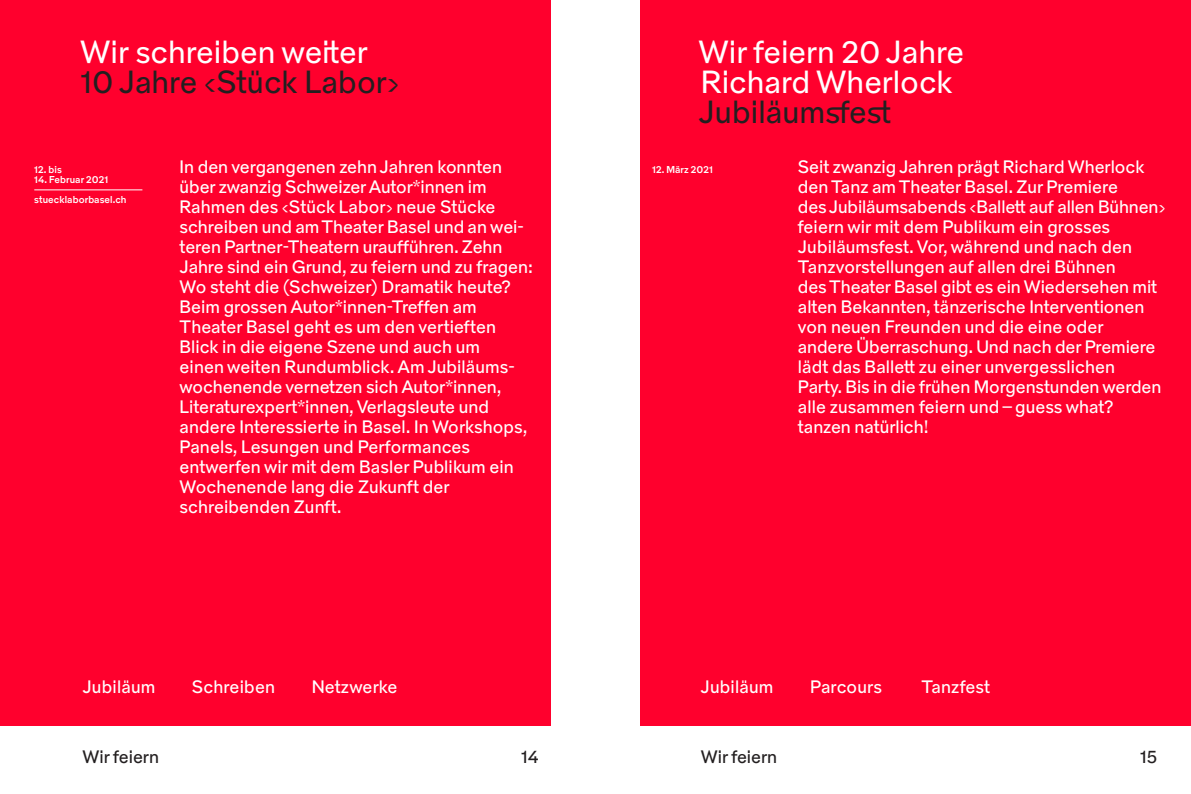
<style>
.page{position:relative;width:1191px;height:794px;background:#fff}
.page>*{position:absolute;margin:0;border:0;box-sizing:border-box;transform-origin:0 0}
.t1{font:32px/30px "Theater Basel Beta 02 Grotesk 95 Ligaturen";color:#fff}
.t2{font:32px "Theater Basel Beta 02 Grotesk 95 Ligaturen";color:#231f20}
.t3{font:18px/20px "Theater Basel Beta 02 Grotesk 100";color:#fff}
.t4{font:18px "Theater Basel Beta 02 Grotesk 100";color:#231f20}
.t5{font:10px/20px "Theater Basel Beta 02 Grotesk 120";letter-spacing:.01em;color:#fff}
</style>
<div class="page">
<div style="left:641px;top:0;width:550px;height:726px;background:#ff002d"></div>
<div style="left:0;top:0;width:550px;height:726px;background:#ff002d"></div>
<hr style="left:34px;top:189px;width:108px;height:1px;background:#fff">
<h1 class="t1" style="left:80px;top:38px;width:289px">Wir schreiben weiter</h1>
<h1 class="t2" style="left:80px;top:63px;width:320px">10 Jahre ‹Stück Labor›</h1>
<h1 class="t1" style="left:698px;top:38px;width:267px">Wir feiern 20 Jahre<br>Richard Wherlock</h1>
<h1 class="t2" style="left:698px;top:93px;width:194px">Jubiläumsfest</h1>
<p class="t5" style="left:34px;top:160px;width:29px">12. bis</p>
<p class="t5" style="left:34px;top:170px;width:94px">14. Februar 2021 stuecklaborbasel.ch</p>
<p class="t3" style="left:180px;top:157px;width:355px">In den vergangenen zehn Jahren konnten über zwanzig Schweizer Autor*innen im Rahmen des ‹Stück Labor› neue Stücke schreiben und am Theater Basel und an wei&shy;teren Partner-Theatern uraufführen. Zehn Jahre sind ein Grund, zu feiern und zu fragen:<br>Wo steht die (Schweizer) Dramatik heute?<br>Beim grossen Autor*innen-Treffen am Theater Basel geht es um den vertieften Blick in die eigene Szene und auch um<br>einen weiten Rundumblick. Am Jubiläums&shy;wochenende vernetzen sich Autor*innen, Literaturexpert*innen, Verlagsleute und andere Interessierte in Basel. In Workshops, Panels, Lesungen und Performances entwerfen wir mit dem Basler Publikum ein Wochenende lang die Zukunft der schreibenden Zunft.</p>
<p class="t5" style="left:652px;top:160px;width:62px">12. März 2021</p>
<p class="t3" style="left:798px;top:157px;width:369px">Seit zwanzig Jahren prägt Richard Wherlock den Tanz am Theater Basel. Zur Premiere<br>des Jubiläumsabends ‹Ballett auf allen Bühnen› feiern wir mit dem Publikum ein grosses Jubiläumsfest. Vor, während und nach den Tanzvorstellungen auf allen drei Bühnen<br>des Theater Basel gibt es ein Wiedersehen mit alten Bekannten, tänzerische Interventionen von neuen Freunden und die eine oder<br>andere Überraschung. Und nach der Premiere lädt das Ballett zu einer unvergesslichen<br>Party. Bis in die frühen Morgenstunden werden alle zusammen feiern und – guess what? tanzen natürlich!</p>
<p class="t3" style="left:83px;top:677px;width:74px">Jubiläum</p>
<p class="t3" style="left:192px;top:677px;width:85px">Schreiben</p>
<p class="t3" style="left:312px;top:677px;width:87px">Netzwerke</p>
<p class="t3" style="left:700px;top:677px;width:74px">Jubiläum</p>
<p class="t3" style="left:810px;top:677px;width:74px">Parcours</p>
<p class="t3" style="left:921px;top:677px;width:70px">Tanzfest</p>
<p class="t4" style="left:83px;top:746px;width:78px">Wir feiern</p>
<p class="t4" style="left:521px;top:746px;width:19px">14</p>
<p class="t4" style="left:700px;top:746px;width:78px">Wir feiern</p>
<p class="t4" style="left:1140px;top:746px;width:18px">15</p>
</div>
